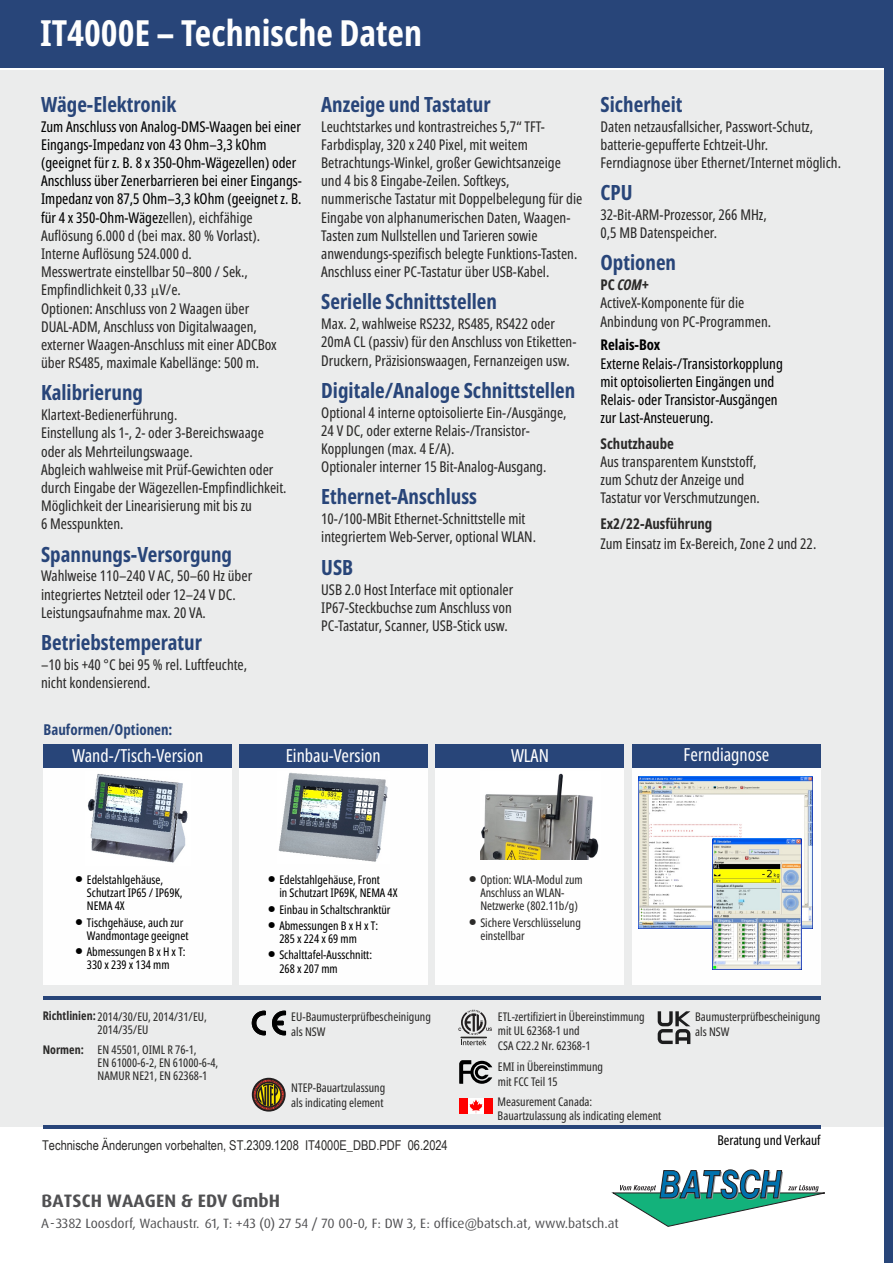
<style>
.page{position:relative;width:893px;height:1263px;background:#fff}
.page>*{position:absolute;margin:0;border:0;box-sizing:border-box;transform-origin:0 0}
.t1{font:700 extra-condensed 36px "Noto Sans";color:#fefefe}
.t2{font:700 extra-condensed 21px "Noto Sans";color:#284579}
.t3{font:extra-condensed 18px "Noto Sans";color:#fefefe}
.t4{font:700 18px "Dax OT";letter-spacing:.01em;color:#505052}
.t5{font:700 extra-condensed 15px "Noto Sans";color:#284579}
.t6{font:extra-condensed 14.85px/18.1px "Noto Sans";color:#2b2a29}
.t7{font:extra-condensed 14.85px/18.1px "Noto Sans";color:#000}
.t8{font:700 extra-condensed 14.85px "Noto Sans";color:#2b2a29}
.t9{font:700 extra-condensed 14.85px "Noto Sans";color:#000}
.t10{font:13.5px "Dax OT";letter-spacing:-.005em;color:#505052}
.t11{font:13.5px "Arial Narrow";color:#2b2a29}
.t12{font:extra-condensed 13.5px "Noto Sans";color:#000}
.t13{font:extra-condensed 12px/14.7px "Noto Sans";color:#2b2a29}
.t14{font:extra-condensed 12px/13px "Noto Sans";color:#000}
.t15{font:700 extra-condensed 12px "Noto Sans";color:#2b2a29}
.s1{color:#000}
.s2{font-weight:700}
.s3{font-weight:700;font-style:italic}
</style>
<div class="page">
<div style="left:0;top:71px;width:893px;height:1056px;background:#ebecec"></div>
<div style="left:0;top:0;width:893px;height:68px;background:#284579"></div>
<div style="left:884px;top:0;width:9px;height:1263px;background:#284579"></div>
<div style="left:43px;top:744px;width:189px;height:240px;background:#fefefe"></div>
<div style="left:239px;top:744px;width:188px;height:240px;background:#fefefe"></div>
<div style="left:436px;top:744px;width:188px;height:240px;background:#fefefe"></div>
<div style="left:632px;top:744px;width:189px;height:240px;background:#fefefe"></div>
<div style="left:43px;top:744px;width:189px;height:23px;background:#284579"></div>
<div style="left:436px;top:744px;width:188px;height:23px;background:#284579"></div>
<div style="left:239px;top:744px;width:188px;height:23px;background:#284579"></div>
<div style="left:632px;top:744px;width:189px;height:23px;background:#284579"></div>
<hr style="left:43px;top:996px;width:778px;height:4px;background:#284579">
<hr style="left:43px;top:1125px;width:778px;height:4px;background:#284579">
<img style="left:639px;top:776px;width:174px;height:152px">
<img style="left:712px;top:839px;width:89px;height:130px">
<img style="left:278px;top:772px;width:110px;height:90px">
<img style="left:87px;top:774px;width:101px;height:89px">
<img style="left:480px;top:773px;width:119px;height:86px">
<svg style="left:252px;top:1011px;width:14px;height:25px"></svg>
<svg style="left:272px;top:1011px;width:14px;height:25px"></svg>
<svg style="left:459px;top:1060px;width:33px;height:24px"></svg>
<svg style="left:458px;top:1010px;width:34px;height:35px"></svg>
<div style="left:252px;top:1078px;width:34px;height:33px;border:2px solid #231f20;border-radius:50%"></div>
<svg style="left:253px;top:1078px;width:32px;height:33px"></svg>
<div style="left:467px;top:1098px;width:19px;height:16px;background:#fefefe"></div>
<div style="left:484px;top:1098px;width:8px;height:16px;background:#f00"></div>
<svg style="left:470px;top:1099px;width:12px;height:14px"></svg>
<div style="left:459px;top:1098px;width:9px;height:16px;background:#f00"></div>
<svg style="left:658px;top:1011px;width:32px;height:33px"></svg>
<svg style="left:613px;top:1169px;width:212px;height:58px"></svg>
<h1 class="t1" style="left:40px;top:8px;width:384px">IT4000E – Technische Daten</h1>
<h2 class="t2" style="left:41px;top:89px;width:137px">Wäge-Elektronik</h2>
<p class="t6" style="left:41px;top:117px;width:262px"><span class="s1">Zum Anschluss von Analog-DMS-Waagen bei einer Eingangs-Impedanz von 43 Ohm–3,3 kOhm (geeignet für z. B. 8 x 350-Ohm-Wägezellen) oder Anschluss über Zenerbarrieren bei einer Eingangs-Impedanz von 87,5 Ohm–3,3 kOhm (geeignet z. B. für 4 x 350-Ohm-Wägez</span>ellen), eichfähige Auflösung 6.000 d (bei max. 80 % Vorlast).<br>Interne Auflösung 524.000 d.<br>Messwertrate einstellbar 50–800 / Sek., Empfindlichkeit 0,33 V/e.<br>Optionen: Anschluss von 2 Waagen über DUAL-ADM, Anschluss von Digitalwaagen, externer Waagen-Anschluss mit einer ADCBox über RS485, maximale Kabellänge: 500 m.</p>
<h2 class="t2" style="left:41px;top:378px;width:104px">Kalibrierung</h2>
<p class="t6" style="left:41px;top:405px;width:247px">Klartext-Bedienerführung.<br>Einstellung als 1-, 2- oder 3-Bereichswaage oder als Mehrteilungswaage.<br>Abgleich wahlweise mit Prüf-Gewichten oder durch Eingabe der Wägezellen-Empfindlichkeit.<br>Möglichkeit der Linearisierung mit bis zu<br>6 Messpunkten.</p>
<h2 class="t2" style="left:41px;top:539px;width:192px">Spannungs-Versorgung</h2>
<p class="t6" style="left:41px;top:567px;width:213px">Wahlweise 110–240 V AC, 50–60 Hz über integriertes Netzteil oder 12–24 V DC.<br>Leistungsaufnahme max. 20 VA.</p>
<h2 class="t2" style="left:41px;top:628px;width:162px">Betriebstemperatur</h2>
<p class="t6" style="left:41px;top:655px;width:208px">–10 bis +40 °C bei 95 % rel. Luftfeuchte, nicht kondensierend.</p>
<p class="t5" style="left:44px;top:719px;width:130px">Bauformen/Optionen:</p>
<h2 class="t2" style="left:321px;top:89px;width:171px">Anzeige und Tastatur</h2>
<p class="t6" style="left:321px;top:117px;width:263px">Leuchtstarkes und kontrastreiches 5,7“ TFT-Farbdisplay, 320 x 240 Pixel, mit weitem Betrachtungs-Winkel, großer Gewichtsanzeige und 4 bis 8 Eingabe-Zeilen. Softkeys, nummerische Tastatur mit Doppelbelegung für die Eingabe von alphanumerischen Daten, Waagen-Tasten zum Nullstellen und Tarieren sowie anwendungs-spezifisch belegte Funktions-Tasten.<br>Anschluss einer PC-Tastatur über USB-Kabel.</p>
<h2 class="t2" style="left:321px;top:287px;width:177px">Serielle Schnittstellen</h2>
<p class="t6" style="left:321px;top:314px;width:257px">Max. 2, wahlweise RS232, RS485, RS422 oder<br>20mA CL (passiv) für den Anschluss von Etiketten-<br>Druckern, Präzisionswaagen, Fernanzeigen usw.</p>
<p class="t6" style="left:321px;top:403px;width:247px">Optional 4 interne optoisolierte Ein-/Ausgänge, 24 V DC, oder externe Relais-/Transistor-Kopplungen (max. 4 E/A).<br>Optionaler interner 15 Bit-Analog-Ausgang.</p>
<h2 class="t2" style="left:321px;top:375px;width:255px">Digitale/Analoge Schnittstellen</h2>
<h2 class="t2" style="left:321px;top:482px;width:157px">Ethernet-Anschluss</h2>
<p class="t6" style="left:321px;top:509px;width:216px">10-/100-MBit Ethernet-Schnittstelle mit integriertem Web-Server, optional WLAN.</p>
<h2 class="t2" style="left:321px;top:552px;width:34px">USB</h2>
<p class="t6" style="left:321px;top:580px;width:193px;text-align:justify">USB 2.0 Host Interface mit optionaler IP67-Steckbuchse zum Anschluss von PC-Tastatur, Scanner, USB-Stick usw.</p>
<p class="t3" style="left:72px;top:743px;width:133px">Wand-/Tisch-Version</p>
<p class="t3" style="left:286px;top:743px;width:97px">Einbau-Version</p>
<p class="t3" style="left:511px;top:743px;width:39px">WLAN</p>
<h2 class="t2" style="left:600px;top:89px;width:84px">Sicherheit</h2>
<p class="t6" style="left:600px;top:117px;width:242px">Daten netzausfallsicher, Passwort-Schutz, batterie-gepufferte Echtzeit-Uhr.<br>Ferndiagnose über Ethernet/Internet möglich.</p>
<h2 class="t2" style="left:600px;top:178px;width:34px">CPU</h2>
<p class="t6" style="left:600px;top:205px;width:168px">32-Bit-ARM-Prozessor, 266 MHz,<br>0,5 MB Datenspeicher.</p>
<h2 class="t2" style="left:600px;top:248px;width:77px">Optionen</h2>
<p class="t6" style="left:600px;top:275px;width:172px"><span class="s2">PC</span> <span class="s3">COM+<br></span>ActiveX-Komponente für die<br>Anbindung von PC-Programmen.</p>
<p class="t9" style="left:600px;top:335px;width:61px">Relais-Box</p>
<p class="t7" style="left:600px;top:354px;width:184px">Externe Relais-/Transistorkopplung mit optoisolierten Eingängen und Relais- oder Transistor-Ausgängen zur Last-Ansteuerung.</p>
<p class="t8" style="left:600px;top:433px;width:75px">Schutzhaube</p>
<p class="t6" style="left:600px;top:452px;width:161px">Aus transparentem Kunststoff, zum Schutz der Anzeige und<br>Tastatur vor Verschmutzungen.</p>
<p class="t8" style="left:600px;top:513px;width:113px">Ex2/22-Ausführung</p>
<p class="t6" style="left:600px;top:534px;width:217px">Zum Einsatz im Ex-Bereich, Zone 2 und 22.</p>
<p class="t3" style="left:684px;top:742px;width:87px">Ferndiagnose</p>
<p class="t14" style="left:87px;top:873px;width:97px">Edelstahlgehäuse,<br>Schutzart IP65 / IP69K,<br>NEMA 4X</p>
<p class="t14" style="left:87px;top:915px;width:103px">Tischgehäuse, auch zur<br>Wandmontage geeignet</p>
<p class="t14" style="left:87px;top:945px;width:100px">Abmessungen B x H x T:<br>330 x 239 x 134 mm</p>
<p class="t14" style="left:279px;top:873px;width:120px">Edelstahlgehäuse, Front<br>in Schutzart IP69K, NEMA 4X</p>
<p class="t14" style="left:279px;top:919px;width:100px">Abmessungen B x H x T:<br>285 x 224 x 69 mm</p>
<p class="t14" style="left:279px;top:902px;width:113px">Einbau in Schaltschranktür</p>
<p class="t14" style="left:279px;top:948px;width:94px">Schalttafel-Ausschnitt:<br>268 x 207 mm</p>
<p class="t13" style="left:480px;top:873px;width:104px;line-height:13px">Option: WLA-Modul zum<br>Anschluss an WLAN-<br>Netzwerke (802.11b/g)</p>
<p class="t13" style="left:480px;top:915px;width:102px;line-height:13px">Sichere Verschlüsselung einstellbar</p>
<p class="t13" style="left:43px;top:1009px;width:165px"><span class="s2">Richtlinien:</span>2014/30/EU, 2014/31/EU,</p>
<p class="t15" style="left:43px;top:1041px;width:43px">Normen:</p>
<p class="t13" style="left:98px;top:1019px;width:101px;line-height:19.6px">2014/35/EU<br>EN 45501, OIML R 76-1,</p>
<p class="t13" style="left:98px;top:1055px;width:122px;line-height:13px">EN 61000-6-2, EN 61000-6-4,<br>NAMUR NE21, EN 62368-1</p>
<p class="t13" style="left:291px;top:1009px;width:141px">EU-Baumusterprüfbescheinigung als NSW</p>
<p class="t13" style="left:291px;top:1080px;width:96px">NTEP-Bauartzulassung als indicating element</p>
<p class="t13" style="left:498px;top:1009px;width:148px">ETL-zertifiziert in Übereinstimmung mit UL 62368-1 und<br>CSA C22.2 Nr. 62368-1</p>
<p class="t13" style="left:498px;top:1059px;width:107px">EMI in Übereinstimmung mit FCC Teil 15</p>
<p class="t13" style="left:498px;top:1094px;width:165px">Measurement Canada:<br>Bauartzulassung als indicating element</p>
<p class="t11" style="left:42px;top:1136px;width:407px">Technische Änderungen vorbehalten, ST.2309.1208 IT4000E_DBD.PDF 06.2024</p>
<p class="t4" style="left:41px;top:1189px;width:240px">BATSCH WAAGEN &amp; EDV GmbH</p>
<p class="t10" style="left:41px;top:1215px;width:579px">A-3382 Loosdorf, Wachaustr. 61, T: +43 (0) 27 54 / 70 00-0, F: DW 3, E: office@batsch.at, www.batsch.at</p>
<p class="t13" style="left:695px;top:1009px;width:127px">Baumusterprüfbescheinigung als NSW</p>
<p class="t12" style="left:717px;top:1130px;width:105px">Beratung und Verkauf</p>
</div>
